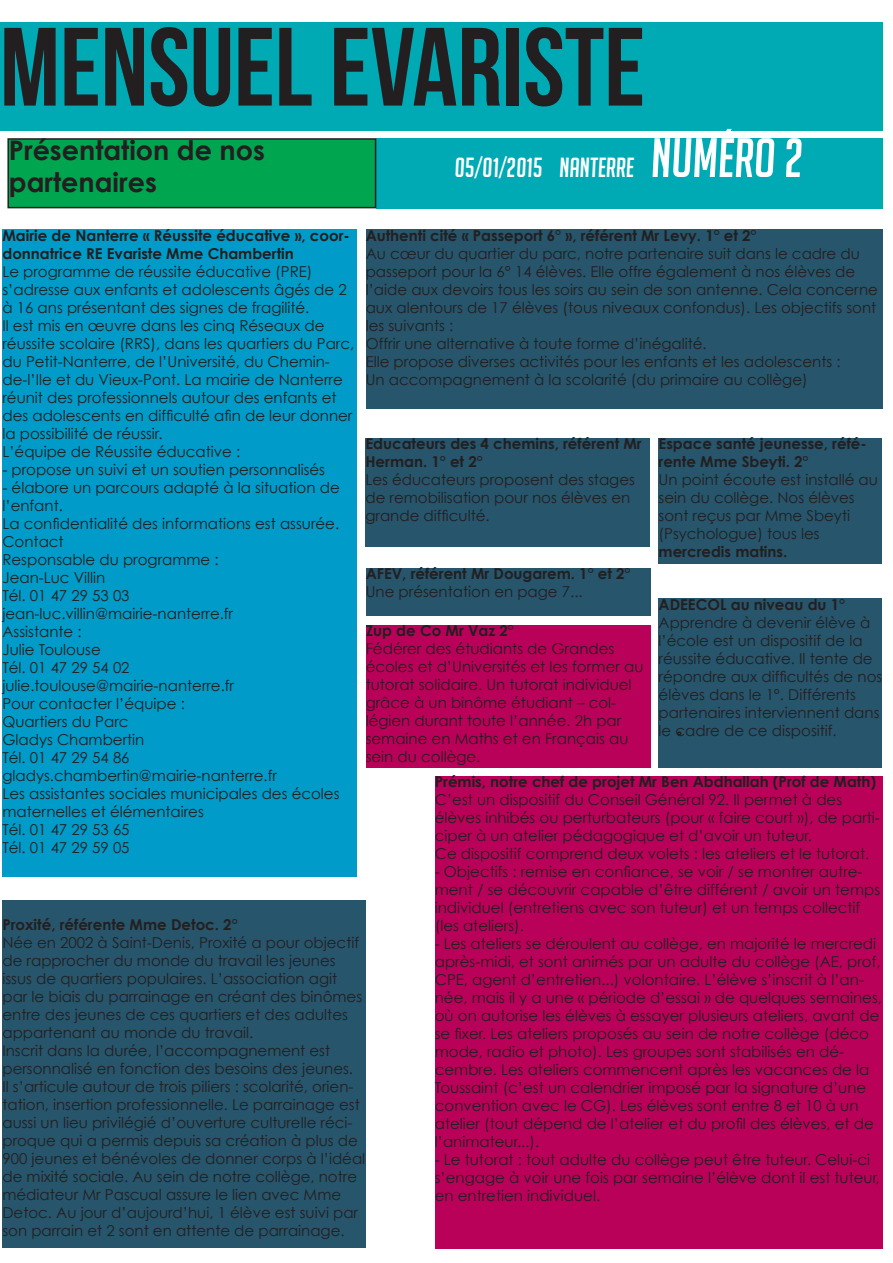
<style>
.page{position:relative;width:893px;height:1263px;background:#fff}
.page>*{position:absolute;margin:0;border:0;box-sizing:border-box;transform-origin:0 0}
.t1{font:111px "Bebas Neue";color:#231f20}
.t2{font:700 27px/32.4px "Century Gothic";color:#231f20}
.t3{font:italic 27px "Big Noodle Titling";color:#fff}
.t4{font:15px/18px "Century Gothic";color:#231f20}
.t5{font:700 15px/18px "Century Gothic";color:#231f20}
.s1{font-size:54px}
</style>
<div class="page">
<div style="left:0;top:22px;width:882px;height:109px;background:#00aab5"></div>
<div style="left:376px;top:138px;width:506px;height:70px;background:#00aab5"></div>
<div style="left:8px;top:139px;width:368px;height:69px;background:#00a54f"></div>
<div style="left:7px;top:138px;width:369px;height:70px;border:2px solid #231f20"></div>
<div style="left:2px;top:230px;width:355px;height:647px;background:#009bc8"></div>
<div style="left:366px;top:230px;width:516px;height:179px;background:#27556b"></div>
<div style="left:659px;top:598px;width:223px;height:169px;background:#27556b"></div>
<svg style="left:677px;top:731px;width:4px;height:5px"></svg>
<div style="left:365px;top:438px;width:285px;height:109px;background:#27556b"></div>
<div style="left:659px;top:438px;width:223px;height:125px;background:#27556b"></div>
<div style="left:366px;top:568px;width:285px;height:47px;background:#27556b"></div>
<div style="left:2px;top:900px;width:364px;height:348px;background:#27556b"></div>
<div style="left:435px;top:776px;width:447px;height:472px;background:#ba0159"></div>
<div style="left:366px;top:625px;width:285px;height:142px;background:#ba0159"></div>
<h1 class="t1" style="left:0;top:6px;width:647px">MENSUEL EVARISTE</h1>
<h2 class="t3" style="left:455px;top:153px;width:350px">05/01/2015 NANTERRE <span class="s1">NUMÉRO 2</span></h2>
<h2 class="t2" style="left:9px;top:133px;width:257px">Présentation de nos partenaires</h2>
<p class="t5" style="left:2px;top:226px;width:349px">Mairie de N anterre « Réussite éducative », coor&shy;donnatrice RE Evariste Mme Chambertin</p>
<p class="t4" style="left:2px;top:262px;width:353px">Le programme de réussite éducative (PRE) s’adresse aux enfants et adolescents âgés de 2 à 16 ans présentant des signes de fragilité.<br>Il est mis en œuvre dans les cinq Réseaux de réussite scolaire (RRS), dans les quartiers du Parc, du Petit-Nanterre, de l’Université, du Chemin&shy;de-l’Ile et du Vieux-Pont. La mairie de Nanterre réunit des professionnels autour des enfants et des adolescents en difficulté afin de leur donner la possibilité de réussir.<br>L’équipe de Réussite éducative :</p>
<p class="t4" style="left:2px;top:460px;width:324px">- propose un suivi et un soutien personnalisés</p>
<p class="t4" style="left:2px;top:478px;width:339px">- élabore un parcours adapté à la situation de l’enfant.<br>La confidentialité des informations est assurée.<br>Contact<br>Responsable du programme :<br>Jean-Luc Villin<br>Tél. 01 47 29 53 03 jean-luc.villin@mairie-nanterre.fr<br>Assistante :<br>Julie Toulouse<br>Tél. 01 47 29 54 02 julie.toulouse@mairie-nanterre.fr<br>Pour contacter l’équipe :<br>Quartiers du Parc<br>Gladys Chambertin<br>Tél. 01 47 29 54 86 gladys.chambertin@mairie-nanterre.fr<br>Les assistantes sociales municipales des écoles maternelles et élémentaires<br>Tél. 01 47 29 53 65<br>Tél. 01 47 29 59 05</p>
<p class="t5" style="left:366px;top:226px;width:392px">Authenti cité « Passeport 6° », référent Mr Levy. 1° et 2°</p>
<p class="t4" style="left:366px;top:244px;width:514px">Au cœur du quartier du parc, notre partenaire suit dans le cadre du passeport pour la 6° 14 élèves. Elle offre également à nos élèves de l’aide aux devoirs tous les soirs au sein de son antenne. Cela concerne aux alentours de 17 élèves (tous niveaux confondus). Les objectifs sont les suivants :<br>Offrir une alternative à toute forme d’inégalité.<br>Elle propose diverses activités pour les enfants et les adolescents :<br>Un accompagnement à la scolarité (du primaire au collège)</p>
<p class="t5" style="left:365px;top:434px;width:278px">Educateurs des 4 chemins, référent Mr<br>Herman. 1° et 2°</p>
<p class="t4" style="left:365px;top:471px;width:271px">Les éducateurs proposent des stages de remobilisation pour nos élèves en grande difficulté.</p>
<p class="t5" style="left:659px;top:434px;width:210px">Espace santé jeunesse, réfé&shy;rente Mme Sbeyti. 2°</p>
<p class="t4" style="left:659px;top:471px;width:221px">Un point écoute est installé au sein du collège. Nos élèves sont reçus par Mme Sbeyti (Psychologue) tous les</p>
<p class="t5" style="left:659px;top:542px;width:130px">mercredis matins.</p>
<p class="t5" style="left:366px;top:565px;width:266px">AFEV, référent Mr Dougarem. 1° et 2°</p>
<p class="t4" style="left:366px;top:583px;width:218px">Une présentation en page 7...</p>
<p class="t5" style="left:659px;top:595px;width:188px">ADEECOL au niveau du 1°</p>
<p class="t4" style="left:659px;top:613px;width:225px">Apprendre à devenir élève à l’école est un dispositif de la réussite éducative. Il tente de répondre aux difficultés de nos élèves dans le 1°. Différents partenaires interviennent dans le cadre de ce dispositif.</p>
<p class="t5" style="left:366px;top:621px;width:150px">Zup de Co Mr Vaz 2°</p>
<p class="t4" style="left:366px;top:640px;width:279px">Fédérer des étudiants de Grandes écoles et d’Universités et les former au tutorat solidaire. Un tutorat individuel grâce à un binôme étudiant – col&shy;légien durant toute l’année. 2h par semaine en Maths et en Français au sein du collège.</p>
<p class="t5" style="left:435px;top:772px;width:443px">Prémis, notre chef de projet Mr Ben Abdhallah (Prof de Math)</p>
<p class="t4" style="left:435px;top:791px;width:447px">C’est un dispositif du Conseil Général 92. Il permet à des élèves inhibés ou perturbateurs (pour « faire court »), de parti&shy;ciper à un atelier pédagogique et d’avoir un tuteur.<br>Ce dispositif comprend deux volets : les ateliers et le tutorat.</p>
<p class="t4" style="left:435px;top:863px;width:447px">- Objectifs : remise en confiance, se voir / se montrer autre&shy;ment / se découvrir capable d’être différent / avoir un temps individuel (entretiens avec son tuteur) et un temps collectif (les ateliers).</p>
<p class="t4" style="left:435px;top:935px;width:449px">- Les ateliers se déroulent au collège, en majorité le mercredi après-midi, et sont animés par un adulte du collège (AE, prof, CPE, agent d’entretien...) volontaire. L’élève s’inscrit à l’an&shy;née, mais il y a une « période d’essai » de quelques semaines, où on autorise les élèves à essayer plusieurs ateliers, avant de se fixer. Les ateliers proposés au sein de notre collège (déco mode, radio et photo). Les groupes sont stabilisés en dé&shy;cembre. Les ateliers commencent après les vacances de la Toussaint (c’est un calendrier imposé par la signature d’une convention avec le CG). Les élèves sont entre 8 et 10 à un atelier (tout dépend de l’atelier et du profil des élèves, et de l’animateur...).</p>
<p class="t4" style="left:435px;top:1151px;width:446px">- Le tutorat : tout adulte du collège peut être tuteur. Celui-ci s’engage à voir une fois par semaine l’élève dont il est tuteur, en entretien individuel.</p>
<p class="t5" style="left:2px;top:915px;width:237px">Proxité, référente Mme Detoc. 2°</p>
<p class="t4" style="left:2px;top:933px;width:364px">Née en 2002 à Saint-Denis, Proxité a pour objectif de rapprocher du monde du travail les jeunes issus de quartiers populaires. L’association agit par le biais du parrainage en créant des binômes entre des jeunes de ces quartiers et des adultes appartenant au monde du travail.<br>Inscrit dans la durée, l’accompagnement est personnalisé en fonction des besoins des jeunes.<br>Il s’articule autour de trois piliers : scolarité, orien&shy;tation, insertion professionnelle. Le parrainage est aussi un lieu privilégié d’ouverture culturelle réci&shy;proque qui a permis depuis sa création à plus de 900 jeunes et bénévoles de donner corps à l’idéal de mixité sociale. Au sein de notre collège, notre médiateur Mr Pascual assure le lien avec Mme Detoc. Au jour d’aujourd’hui, 1 élève est suivi par son parrain et 2 sont en attente de parrainage.</p>
</div>
